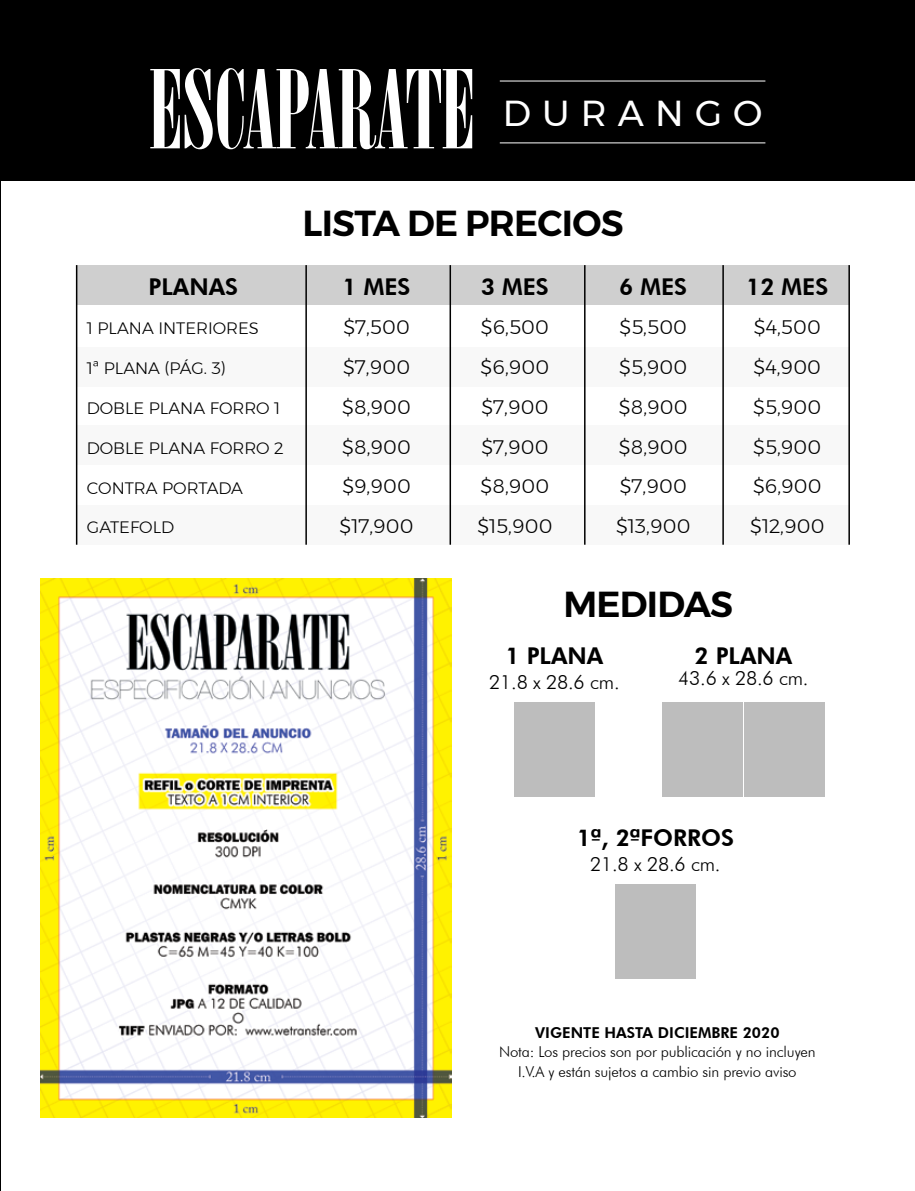
<style>
.page{position:relative;width:915px;height:1191px;background:#fff}
.page>*{position:absolute;margin:0;border:0;box-sizing:border-box;transform-origin:0 0}
.t1{font:600 36px "Montserrat";letter-spacing:-.02em;color:#000}
.t2{font:36px "Montserrat";letter-spacing:.31em;color:#fff}
.t3{font:800 23.1px "Futura BT";color:#000}
.t4{font:300 19.5px/39.8px "Montserrat";color:#000}
.t5{font:300 19.5px "Futura BT";letter-spacing:-.01em;color:#000}
.t6{font:300 16.5px "Montserrat";color:#000}
.t7{font:300 15px/19.5px "Futura BT";letter-spacing:-.01em;color:#000;text-align:center}
.t8{font:800 15px "Futura BT";color:#000}
</style>
<div class="page">
<hr style="left:0;top:0;width:1px;height:1191px;background:#000">
<div style="left:0;top:0;width:914px;height:180px;background:#000"></div>
<div style="left:514px;top:702px;width:80px;height:94px;background:#bdbdbd"></div>
<div style="left:615px;top:884px;width:80px;height:94px;background:#bdbdbd"></div>
<div style="left:662px;top:702px;width:80px;height:94px;background:#bdbdbd"></div>
<div style="left:744px;top:702px;width:80px;height:94px;background:#bdbdbd"></div>
<img style="left:40px;top:579px;width:411px;height:538px">
<svg style="left:150px;top:68px;width:322px;height:81px"></svg>
<div style="left:76px;top:265px;width:773px;height:39px;background:#cfcfcf"></div>
<div style="left:76px;top:347px;width:773px;height:40px;background:#f8f8f8"></div>
<div style="left:76px;top:426px;width:773px;height:39px;background:#f8f8f8"></div>
<div style="left:76px;top:505px;width:773px;height:40px;background:#f8f8f8"></div>
<hr style="left:305px;top:265px;width:2px;height:280px;background:#000">
<hr style="left:76px;top:265px;width:1px;height:280px;background:#000">
<hr style="left:848px;top:265px;width:1px;height:280px;background:#000">
<hr style="left:449px;top:265px;width:2px;height:280px;background:#000">
<hr style="left:584px;top:265px;width:1px;height:280px;background:#000">
<hr style="left:722px;top:265px;width:1px;height:280px;background:#000">
<hr style="left:499px;top:81px;width:266px;height:1px;background:#fff">
<hr style="left:499px;top:142px;width:266px;height:1px;background:#fff">
<h1 class="t2" style="left:502px;top:85px;width:261px">DURANGO</h1>
<p class="t3" style="left:148px;top:272px;width:91px">PLANAS</p>
<p class="t6" style="left:87px;top:316px;width:173px">1 PLANA INTERIORES</p>
<p class="t6" style="left:87px;top:356px;width:141px">1ª PLANA (PÁG. 3)</p>
<p class="t6" style="left:87px;top:396px;width:195px">DOBLE PLANA FORRO 1</p>
<p class="t6" style="left:87px;top:435px;width:198px">DOBLE PLANA FORRO 2</p>
<p class="t6" style="left:87px;top:475px;width:157px">CONTRA PORTADA</p>
<p class="t6" style="left:87px;top:515px;width:89px">GATEFOLD</p>
<h1 class="t1" style="left:302px;top:195px;width:322px">LISTA DE PRECIOS</h1>
<p class="t3" style="left:342px;top:272px;width:70px">1 MES</p>
<p class="t4" style="left:339px;top:307px;width:75px">$7,500 $7,900 $8,900 $8,900 $9,900 $17,900</p>
<p class="t3" style="left:480px;top:272px;width:70px">3 MES</p>
<p class="t4" style="left:477px;top:307px;width:76px">$6,500 $6,900 $7,900 $7,900 $8,900 $15,900</p>
<p class="t3" style="left:619px;top:272px;width:70px">6 MES</p>
<p class="t4" style="left:615px;top:307px;width:76px">$5,500 $5,900 $8,900 $8,900 $7,900 $13,900</p>
<p class="t3" style="left:745px;top:272px;width:84px">12 MES</p>
<p class="t4" style="left:750px;top:307px;width:76px">$4,500 $4,900 $5,900 $5,900 $6,900 $12,900</p>
<h1 class="t1" style="left:563px;top:576px;width:171px">MEDIDAS</h1>
<p class="t3" style="left:505px;top:641px;width:99px">1 PLANA</p>
<p class="t5" style="left:489px;top:670px;width:132px">21.8 x 28.6 cm.</p>
<p class="t3" style="left:694px;top:641px;width:99px">2 PLANA</p>
<p class="t5" style="left:678px;top:666px;width:132px">43.6 x 28.6 cm.</p>
<p class="t3" style="left:576px;top:823px;width:159px">1ª, 2ªFORROS</p>
<p class="t5" style="left:590px;top:852px;width:132px">21.8 x 28.6 cm.</p>
<p class="t8" style="left:535px;top:1023px;width:246px">VIGENTE HASTA DICIEMBRE 2020</p>
<p class="t7" style="left:499px;top:1042px;width:318px">Nota: Los precios son por publicación y no incluyen<br>I.V.A y están sujetos a cambio sin previo aviso</p>
</div>
